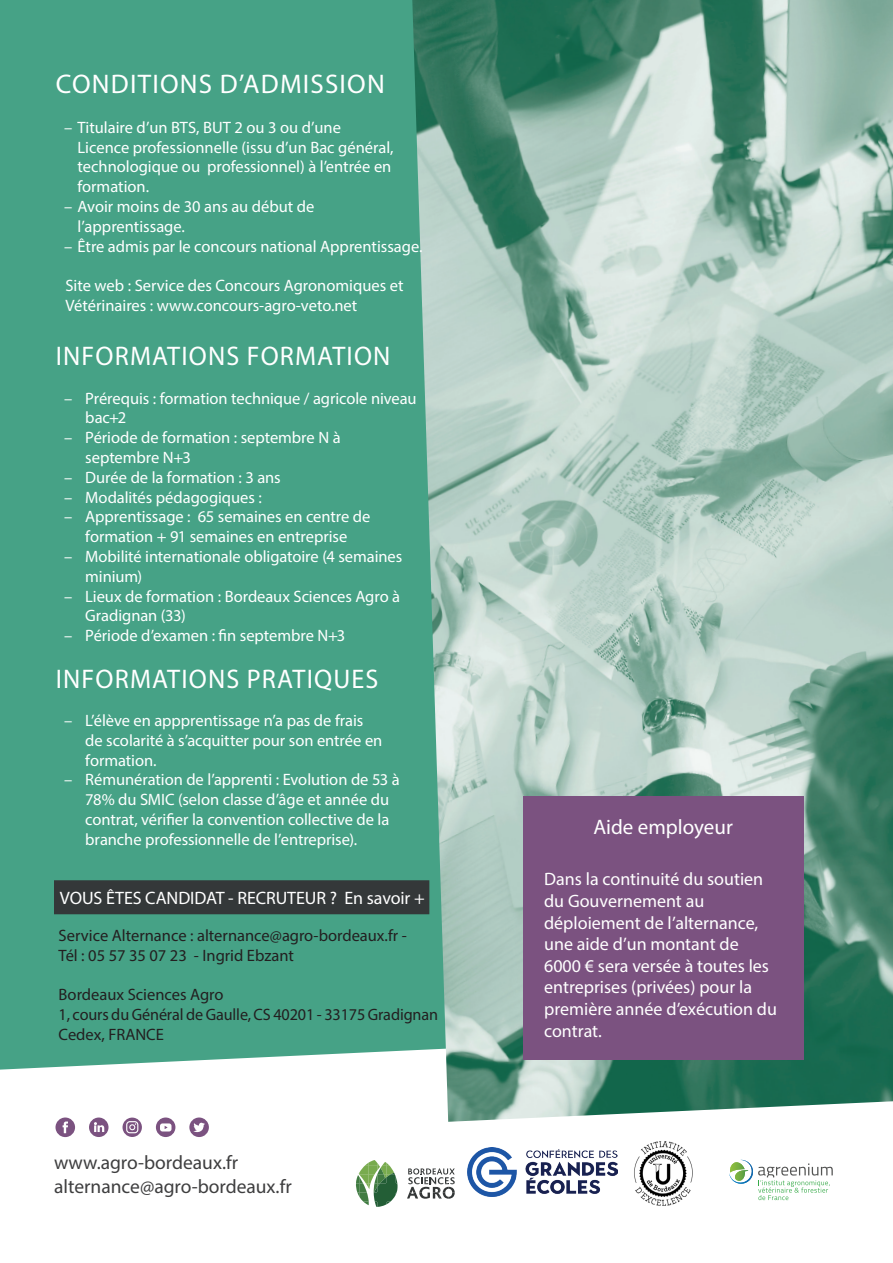
<style>
.page{position:relative;width:893px;height:1263px;background:#fff}
.page>*{position:absolute;margin:0;border:0;box-sizing:border-box;transform-origin:0 0}
.t1{font:27px "Myriad Pro";letter-spacing:.045em;color:#fff}
.t2{font:21px "Myriad Pro";color:#fff}
.t3{font:19.5px/24px "Myriad Pro";color:#3e3e3f}
.t4{font:18px/21.6px "Myriad Pro";color:#fff}
.t5{font:16.5px/19.8px "Myriad Pro";color:#fff}
.t6{font:16.5px/19.8px "Myriad Pro";color:#231f20}
</style>
<div class="page">
<div style="left:0;top:0;width:412px;height:1069px;background:#46a286"></div>
<img style="left:412px;top:0;width:481px;height:1122px">
<div style="left:55px;top:881px;width:374px;height:32px;background:#343839"></div>
<div style="left:54px;top:880px;width:375px;height:34px;border:2px solid #343839"></div>
<div style="left:55px;top:1117px;width:20px;height:20px;background:#7b5280;border-radius:50%"></div>
<svg style="left:63px;top:1121px;width:5px;height:12px"></svg>
<div style="left:89px;top:1117px;width:19px;height:20px;background:#7b5280;border-radius:50%"></div>
<svg style="left:94px;top:1122px;width:10px;height:10px"></svg>
<svg style="left:123px;top:1117px;width:19px;height:20px"></svg>
<svg style="left:189px;top:1117px;width:20px;height:20px"></svg>
<svg style="left:193px;top:1123px;width:12px;height:10px"></svg>
<div style="left:156px;top:1117px;width:19px;height:20px;background:#7b5280;border-radius:50%"></div>
<svg style="left:160px;top:1123px;width:12px;height:8px"></svg>
<img style="left:634px;top:1141px;width:59px;height:65px">
<svg style="left:729px;top:1160px;width:104px;height:40px"></svg>
<svg style="left:356px;top:1160px;width:42px;height:47px"></svg>
<svg style="left:407px;top:1168px;width:48px;height:31px"></svg>
<img style="left:467px;top:1147px;width:151px;height:50px">
<div style="left:523px;top:797px;width:280px;height:263px;background:#7b5280"></div>
<h1 class="t1" style="left:56px;top:67px;width:331px">CONDITIONS D’ADMISSION</h1>
<p class="t5" style="left:78px;top:117px;width:317px;text-indent:-13px">– Titulaire d’un BTS, BUT 2 ou 3 ou d’une Licence professionnelle (issu d’un Bac général, technologique ou professionnel) à l’entrée en formation.</p>
<p class="t5" style="left:78px;top:196px;width:238px;text-indent:-13px">– Avoir moins de 30 ans au début de l’apprentissage.</p>
<p class="t5" style="left:64px;top:236px;width:360px">– Être admis par le concours national Apprentissage.</p>
<p class="t5" style="left:66px;top:276px;width:339px">Site web : Service des Concours Agronomiques et<br>Vétérinaires : www.concours-agro-veto.net</p>
<h1 class="t1" style="left:56px;top:339px;width:336px">INFORMATIONS FORMATION</h1>
<p class="t5" style="left:85px;top:388px;width:333px;text-indent:-21px">– Prérequis : formation technique / agricole niveau bac+2</p>
<p class="t5" style="left:85px;top:427px;width:257px;text-indent:-21px">– Période de formation : septembre N à septembre N+3</p>
<p class="t5" style="left:64px;top:467px;width:218px">– Durée de la formation : 3 ans</p>
<p class="t5" style="left:64px;top:487px;width:199px">– Modalités pédagogiques :</p>
<p class="t5" style="left:64px;top:507px;width:308px;text-align:center">– Apprentissage : 65 semaines en centre de formation + 91 semaines en entreprise</p>
<p class="t5" style="left:85px;top:546px;width:318px;text-indent:-21px">– Mobilité internationale obligatoire (4 semaines minium)</p>
<p class="t5" style="left:85px;top:586px;width:316px;text-indent:-21px">– Lieux de formation : Bordeaux Sciences Agro à<br>Gradignan (33)</p>
<p class="t5" style="left:64px;top:625px;width:283px">– Période d’examen : fin septembre N+3</p>
<h1 class="t1" style="left:56px;top:662px;width:324px">INFORMATIONS PRATIQUES</h1>
<p class="t5" style="left:85px;top:710px;width:299px;text-indent:-21px">– L’élève en appprentissage n’a pas de frais de scolarité à s’acquitter pour son entrée en formation.</p>
<p class="t5" style="left:85px;top:770px;width:316px;text-indent:-21px">– Rémunération de l’apprenti : Evolution de 53 à 78% du SMIC (selon classe d’âge et année du contrat, vérifier la convention collective de la branche professionnelle de l’entreprise).</p>
<p class="t4" style="left:60px;top:887px;width:367px">VOUS ÊTES CANDIDAT - RECRUTEUR ? En savoir +</p>
<p class="t6" style="left:59px;top:925px;width:350px">Service Alternance : alternance@agro-bordeaux.fr -<br>Tél : 05 57 35 07 23 - Ingrid Ebzant</p>
<p class="t6" style="left:59px;top:984px;width:381px">Bordeaux Sciences Agro<br>1, cours du Général de Gaulle, CS 40201 - 33175 Gradignan<br>Cedex, FRANCE</p>
<p class="t3" style="left:54px;top:1150px;width:239px">www.agro-bordeaux.fr alternance@agro-bordeaux.fr</p>
<p class="t2" style="left:593px;top:814px;width:141px">Aide employeur</p>
<p class="t4" style="left:544px;top:868px;width:234px">Dans la continuité du soutien du Gouvernement au déploiement de l’alternance, une aide d’un montant de<br>6000 € sera versée à toutes les entreprises (privées) pour la première année d’exécution du contrat.</p>
</div>
